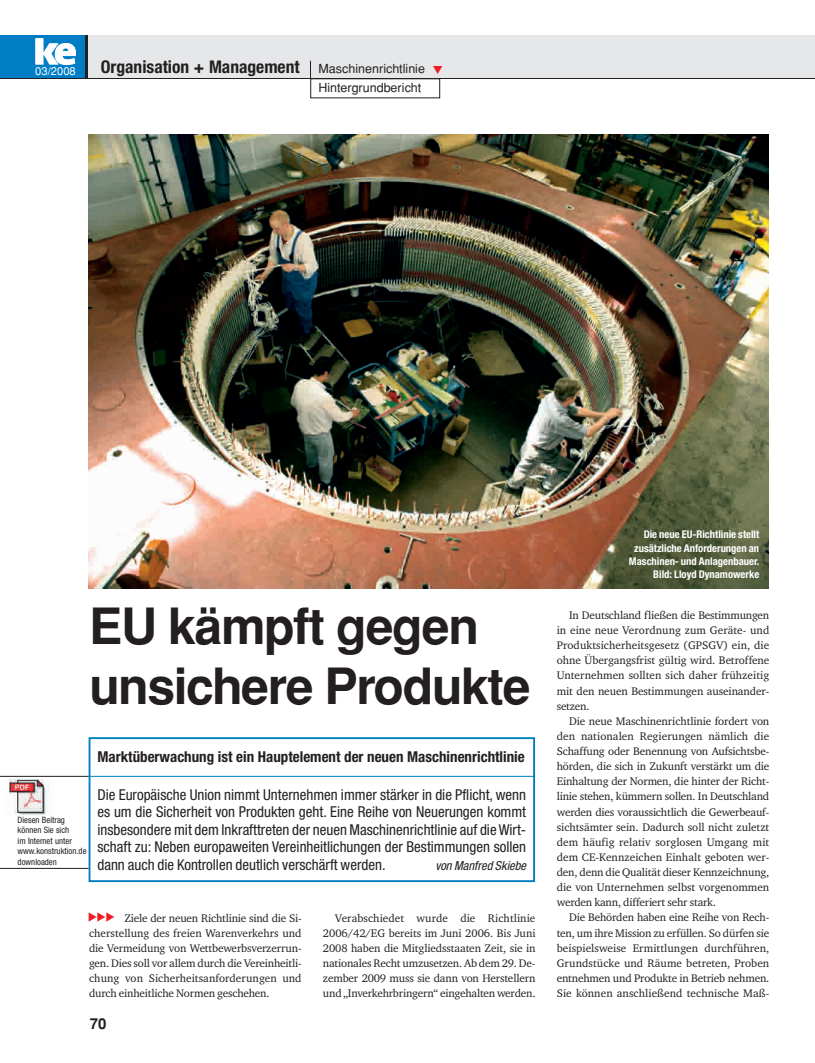
<style>
.page{position:relative;width:815px;height:1063px;background:#fff}
.page>*{position:absolute;margin:0;border:0;box-sizing:border-box;transform-origin:0 0}
.t1{font:700 50px/60px "Helvetica";letter-spacing:-.03em;color:#231f20}
.t2{font:700 condensed 17.5px "Helvetica Neue";color:#231f20}
.t3{font:condensed 15px/17.5px "Helvetica Neue";color:#231f20;text-align:justify}
.t4{font:700 condensed 15px "Helvetica Neue";color:#231f20}
.t5{font:700 15px "Helvetica";color:#231f20}
.t6{font:12.5px "Helvetica";color:#231f20}
.t7{font:italic condensed 12.5px "Helvetica Neue";color:#231f20}
.t8{font:11.25px/15.1px "Charter ITC";letter-spacing:-.01em;color:#231f20;text-align:justify}
.t9{font:11.25px "Helvetica";color:#fff}
.t10{font:700 condensed 10.62px/13.1px "Helvetica Neue";color:#fff;text-align:right}
.t11{font:condensed 8.75px/10.5px "Helvetica Neue";color:#231f20}
.s1{font-family:"Helvetica";font-weight:400;font-stretch:normal;font-size:12.5px}
</style>
<div class="page">
<svg style="left:0;top:35px;width:815px;height:44px"></svg>
<div style="left:0;top:35px;width:85px;height:43px;background:#007ec5"></div>
<svg style="left:35px;top:38px;width:41px;height:27px"></svg>
<div style="left:89px;top:35px;width:726px;height:43px;background:#e6e7e9"></div>
<img style="left:89px;top:135px;width:680px;height:453px">
<div style="left:89px;top:737px;width:446px;height:145px;border:2px solid #007ec5"></div>
<hr style="left:89px;top:776px;width:446px;height:1px;background:#007ec5">
<svg style="left:310px;top:61px;width:1px;height:18px"></svg>
<img style="left:9px;top:779px;width:40px;height:36px">
<hr style="left:0;top:776px;width:89px;height:1px;background:#231f20">
<hr style="left:0;top:868px;width:89px;height:1px;background:#231f20">
<p class="t9" style="left:35px;top:67px;width:42px">03/2008</p>
<h2 class="t2" style="left:101px;top:61px;width:326px">Organisation + Management <span class="s1">Maschinenrichtlinie</span></h2>
<p class="t6" style="left:318px;top:83px;width:105px">Hintergrundbericht</p>
<h1 class="t1" style="left:89px;top:601px;width:443px">EU kämpft gegen unsichere Produkte</h1>
<p class="t11" style="left:18px;top:815px;width:70px">Diesen Beitrag können Sie sich<br>im Internet unter www.konstruktion.de downloaden</p>
<h3 class="t4" style="left:97px;top:751px;width:429px">Marktüberwachung ist ein Hauptelement der neuen Maschinenrichtlinie</h3>
<p class="t3" style="left:97px;top:786px;width:430px">Die Europäische Union nimmt Unternehmen immer stärker in die Pflicht, wenn es um die Sicherheit von Produkten geht. Eine Reihe von Neuerungen kommt insbesondere mit dem Inkrafttreten der neuen Maschinenrichtlinie auf die Wirt&shy;schaft zu: Neben europaweiten Vereinheitlichungen der Bestimmungen sollen dann auch die Kontrollen deutlich verschärft werden.</p>
<p class="t7" style="left:435px;top:860px;width:92px">von Manfred Skiebe</p>
<p class="t8" style="left:89px;top:911px;width:214px;text-indent:35px">Ziele der neuen Richtlinie sind die Si&shy;cherstellung des freien Warenverkehrs und die Vermeidung von Wettbewerbsverzerrun&shy;gen. Dies soll vor allem durch die Vereinheitli&shy;chung von Sicherheitsanforderungen und durch einheitliche Normen geschehen.</p>
<p class="t8" style="left:323px;top:910px;width:214px;text-indent:12px">Verabschiedet wurde die Richtlinie 2006/42/EG bereits im Juni 2006. Bis Juni 2008 haben die Mitgliedsstaaten Zeit, sie in nationales Recht umzusetzen. Ab dem 29. De&shy;zember 2009 muss sie dann von Herstellern und „Inverkehrbringern“ eingehalten werden.</p>
<h3 class="t5" style="left:90px;top:1018px;width:18px">70</h3>
<p class="t10" style="left:629px;top:529px;width:132px">Die neue EU-Richtlinie stellt zusätzliche Anforderungen an<br>Maschinen- und Anlagenbauer.<br>Bild: Lloyd Dynamowerke</p>
<p class="t8" style="left:557px;top:608px;width:214px;text-indent:12px">In Deutschland fließen die Bestimmungen in eine neue Verordnung zum Geräte- und Produktsicherheitsgesetz (GPSGV) ein, die ohne Übergangsfrist gültig wird. Betroffene Unternehmen sollten sich daher frühzeitig mit den neuen Bestimmungen auseinander&shy;setzen.</p>
<p class="t8" style="left:557px;top:714px;width:214px;text-indent:12px">Die neue Maschinenrichtlinie fordert von den nationalen Regierungen nämlich die Schaffung oder Benennung von Aufsichtsbe&shy;hörden, die sich in Zukunft verstärkt um die Einhaltung der Normen, die hinter der Richt&shy;linie stehen, kümmern sollen. In Deutschland werden dies voraussichtlich die Gewerbeauf&shy;sichtsämter sein. Dadurch soll nicht zuletzt dem häufig relativ sorglosen Umgang mit dem CE-Kennzeichen Einhalt geboten wer&shy;den, denn die Qualität dieser Kennzeichnung, die von Unternehmen selbst vorgenommen werden kann, differiert sehr stark.</p>
<p class="t8" style="left:557px;top:910px;width:214px;text-indent:12px">Die Behörden haben eine Reihe von Rech&shy;ten, um ihre Mission zu erfüllen. So dürfen sie beispielsweise Ermittlungen durchführen, Grundstücke und Räume betreten, Proben entnehmen und Produkte in Betrieb nehmen.<br>Sie können anschließend technische Maß-</p>
</div>
